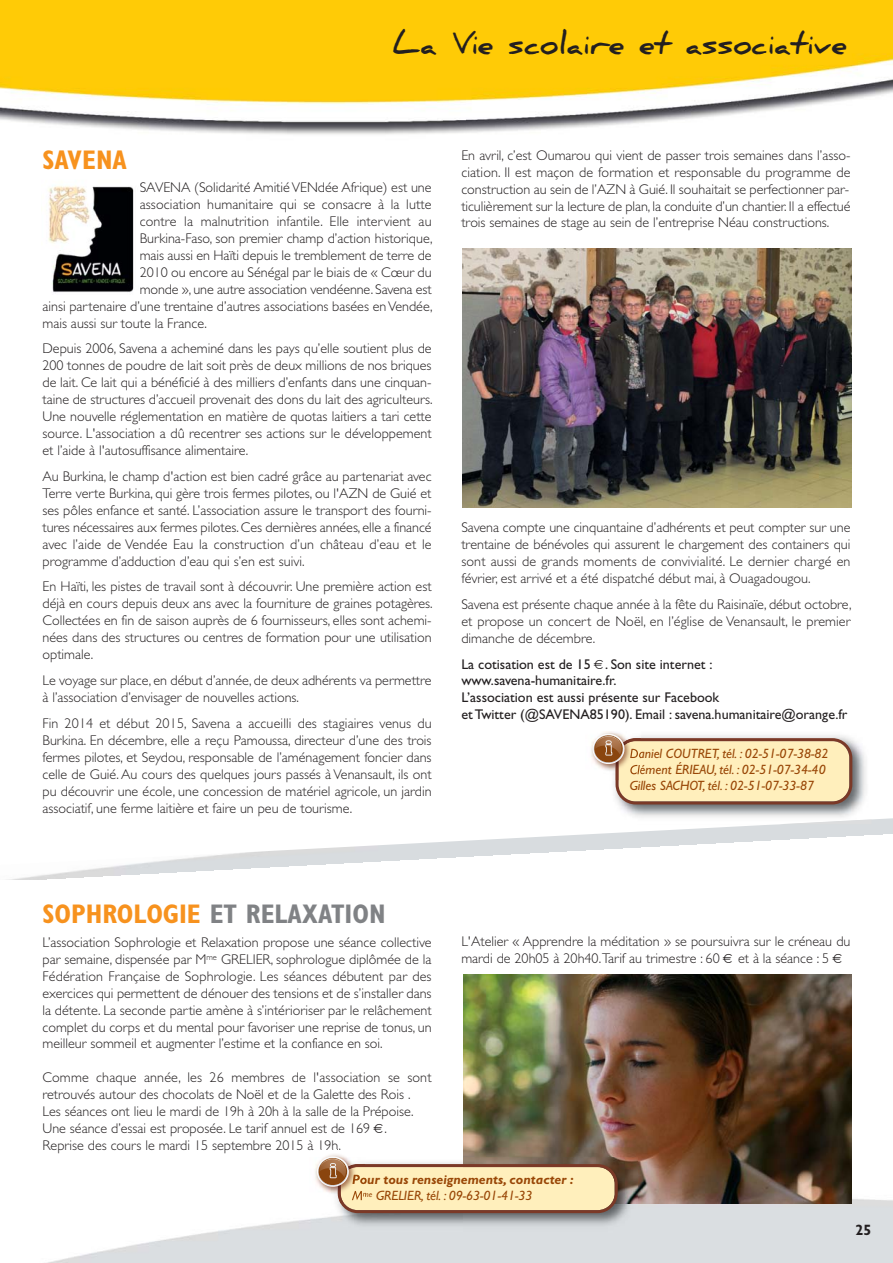
<style>
.page{position:relative;width:893px;height:1263px;background:#fff}
.page>*{position:absolute;margin:0;border:0;box-sizing:border-box;transform-origin:0 0}
.t1{font:700 30px "Daniel";color:#231f20}
.t2{font:700 condensed 27px "Gill Sans";color:#808285}
.t3{font:700 condensed 27px "Gill Sans";color:#f7921e}
.t4{font:700 condensed 15px "Gill Sans";color:#231f20}
.t5{font:300 14.1px/17px "Gill Sans";color:#231f20;text-align:justify}
.t6{font:14.1px/17px "Gill Sans";color:#231f20}
.t7{font:italic 13.5px/16.2px "Gill Sans";color:#994707}
.t8{font:italic 700 13.5px/16.2px "Gill Sans";color:#994707}
.s1{color:#f7921e}
.s2{font-weight:400}
</style>
<div class="page">
<img style="left:0;top:0;width:893px;height:1263px">
<img style="left:0;top:817px;width:893px;height:63px">
<img style="left:464px;top:975px;width:387px;height:229px">
<img style="left:331px;top:1157px;width:306px;height:75px">
<img style="left:310px;top:1149px;width:55px;height:54px">
<svg style="left:316px;top:1156px;width:302px;height:57px;background:#e0cba4"></svg>
<img style="left:609px;top:731px;width:263px;height:93px">
<img style="left:780px;top:819px;width:92px;height:5px">
<img style="left:585px;top:726px;width:56px;height:54px">
<svg style="left:592px;top:734px;width:260px;height:70px;background:#edd9b0"></svg>
<img style="left:462px;top:248px;width:389px;height:259px">
<img style="left:41px;top:178px;width:99px;height:117px">
<svg style="left:374px;top:1124px;width:9px;height:9px"></svg>
<svg style="left:723px;top:954px;width:9px;height:9px"></svg>
<svg style="left:832px;top:954px;width:9px;height:9px"></svg>
<svg style="left:594px;top:659px;width:9px;height:9px"></svg>
<h1 class="t1" style="left:393px;top:26px;width:456px">La Vie scolaire et associative</h1>
<h2 class="t3" style="left:43px;top:150px;width:86px">SAVENA</h2>
<p class="t5" style="left:140px;top:180px;width:293px">SAVENA (Solidarité Amitié VENdée Afrique) est une</p>
<p class="t5" style="left:140px;top:197px;width:293px">association humanitaire qui se consacre à la lutte</p>
<p class="t5" style="left:140px;top:214px;width:293px">contre la malnutrition infantile. Elle intervient au</p>
<p class="t5" style="left:140px;top:231px;width:295px">Burkina-Faso, son premier champ d’action historique,</p>
<p class="t5" style="left:140px;top:248px;width:293px">mais aussi en Haïti depuis le tremblement de terre de</p>
<p class="t5" style="left:140px;top:265px;width:293px">2010 ou encore au Sénégal par le biais de « Cœur du</p>
<p class="t5" style="left:140px;top:282px;width:293px">monde », une autre association vendéenne. Savena est</p>
<p class="t5" style="left:43px;top:299px;width:392px">ainsi partenaire d’une trentaine d’autres associations basées en Vendée,</p>
<p class="t5" style="left:43px;top:316px;width:166px">mais aussi sur toute la France.</p>
<p class="t5" style="left:43px;top:342px;width:392px">Depuis 2006, Savena a acheminé dans les pays qu’elle soutient plus de 200 tonnes de poudre de lait soit près de deux millions de nos briques de lait. Ce lait qui a bénéficié à des milliers d’enfants dans une cinquan&shy;taine de structures d’accueil provenait des dons du lait des agriculteurs.<br>Une nouvelle réglementation en matière de quotas laitiers a tari cette source. L'association a dû recentrer ses actions sur le développement et l’aide à l'autosuffisance alimentaire.</p>
<p class="t5" style="left:43px;top:469px;width:391px">Au Burkina, le champ d'action est bien cadré grâce au partenariat avec Terre verte Burkina, qui gère trois fermes pilotes, ou l'AZN de Guié et ses pôles enfance et santé. L’association assure le transport des fourni&shy;tures nécessaires aux fermes pilotes. Ces dernières années, elle a financé avec l’aide de Vendée Eau la construction d’un château d’eau et le programme d’adduction d’eau qui s’en est suivi.</p>
<p class="t5" style="left:43px;top:580px;width:392px">En Haïti, les pistes de travail sont à découvrir. Une première action est déjà en cours depuis deux ans avec la fourniture de graines potagères.<br>Collectées en fin de saison auprès de 6 fournisseurs, elles sont achemi&shy;nées dans des structures ou centres de formation pour une utilisation optimale.</p>
<p class="t5" style="left:43px;top:673px;width:391px">Le voyage sur place, en début d’année, de deux adhérents va permettre à l’association d’envisager de nouvelles actions.</p>
<p class="t5" style="left:43px;top:716px;width:391px">Fin 2014 et début 2015, Savena a accueilli des stagiaires venus du Burkina. En décembre, elle a reçu Pamoussa, directeur d’une des trois fermes pilotes, et Seydou, responsable de l’aménagement foncier dans celle de Guié. Au cours des quelques jours passés à Venansault, ils ont pu découvrir une école, une concession de matériel agricole, un jardin associatif, une ferme laitière et faire un peu de tourisme.</p>
<p class="t5" style="left:461px;top:148px;width:391px">En avril, c’est Oumarou qui vient de passer trois semaines dans l’asso&shy;ciation. Il est maçon de formation et responsable du programme de construction au sein de l’AZN à Guié. Il souhaitait se perfectionner par&shy;ticulièrement sur la lecture de plan, la conduite d’un chantier. Il a effectué trois semaines de stage au sein de l’entreprise Néau constructions.</p>
<p class="t5" style="left:461px;top:520px;width:391px">Savena compte une cinquantaine d’adhérents et peut compter sur une trentaine de bénévoles qui assurent le chargement des containers qui sont aussi de grands moments de convivialité. Le dernier chargé en février, est arrivé et a été dispatché début mai, à Ouagadougou.</p>
<p class="t5" style="left:461px;top:597px;width:392px">Savena est présente chaque année à la fête du Raisinaïe, début octobre, et propose un concert de Noël, en l’église de Venansault, le premier dimanche de décembre.</p>
<p class="t6" style="left:461px;top:657px;width:388px">La cotisation est de 15 . Son site internet : www.savena-humanitaire.fr.<br>L’association est aussi présente sur Facebook<br>et Twitter (@SAVENA85190). Email : savena.humanitaire@orange.fr</p>
<p class="t7" style="left:630px;top:747px;width:200px">Daniel COUTRET, tél. : 02-51-07-38-82<br>Clément ÉRIEAU, tél. : 02-51-07-34-40<br>Gilles SACHOT, tél. : 02-51-07-33-87</p>
<h2 class="t2" style="left:43px;top:905px;width:345px"><span class="s1">SOPHROLOGIE</span> ET RELAXATION</h2>
<p class="t5" style="left:43px;top:935px;width:391px">L’association Sophrologie et Relaxation propose une séance collective par semaine, dispensée par M<sup>me</sup> GRELIER, sophrologue diplômée de la Fédération Française de Sophrologie. Les séances débutent par des exercices qui permettent de dénouer des tensions et de s’installer dans la détente. La seconde partie amène à s’intérioriser par le relâchement complet du corps et du mental pour favoriser une reprise de tonus, un meilleur sommeil et augmenter l’estime et la confiance en soi.</p>
<p class="t5" style="left:43px;top:1071px;width:391px;text-align:left">Comme chaque année, les 26 membres de l'association se sont retrouvés autour des chocolats de Noël et de la Galette des Rois .<br>Les séances ont lieu le mardi de 19h à 20h à la salle de la Prépoise.<br>Une séance d’essai est proposée. Le tarif annuel est de 169 .<br>Reprise des cours le mardi 15 septembre 2015 à 19h.</p>
<p class="t5" style="left:461px;top:934px;width:391px">L'Atelier « Apprendre la méditation » se poursuivra sur le créneau du mardi de 20h05 à 20h40.Tarif au trimestre : 60</p>
<p class="t5" style="left:738px;top:951px;width:93px">et à la séance : 5</p>
<p class="t8" style="left:352px;top:1173px;width:223px">Pour tous renseignements, contacter :<br><span class="s2">M</span><sup>me</sup> <span class="s2">GRELIER, tél. : 09-63-01-41-33</span></p>
<p class="t4" style="left:856px;top:1225px;width:17px">25</p>
</div>
